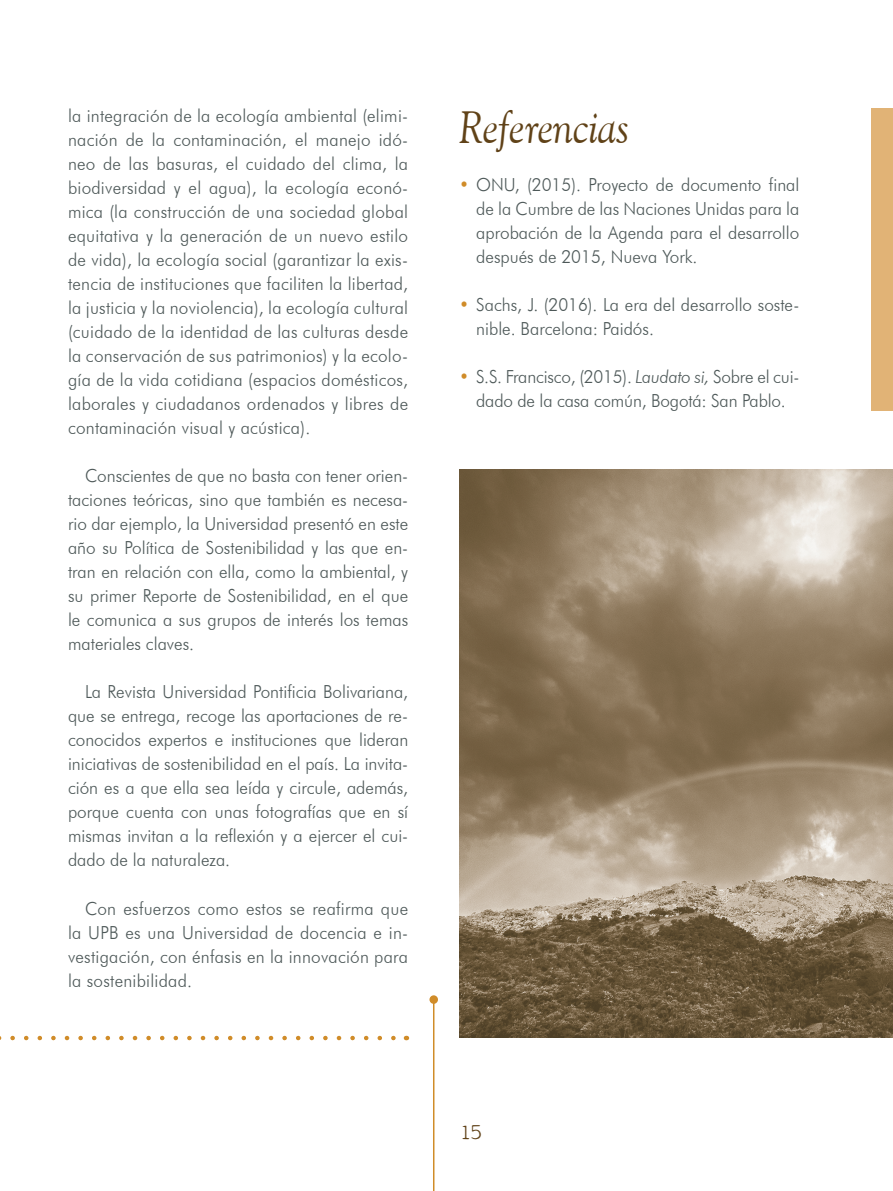
<style>
.page{position:relative;width:893px;height:1191px;background:#fff}
.page>*{position:absolute;margin:0;border:0;box-sizing:border-box;transform-origin:0 0}
.t1{font:italic 45px "Goudy Old Style BT";color:#604218;scale:.9 1}
.t2{font:21px "My type of font";color:#604218}
.t3{font:300 18px/24px "Futura BT";color:#4d5858;text-align:justify;scale:.95 1}
.s1{font-weight:700;color:#d08c29}
.s2{font-style:italic}
</style>
<div class="page">
<hr style="left:433px;top:999px;width:1px;height:192px;background:#d08c29">
<div style="left:429px;top:995px;width:9px;height:8px;background:#d08c29;border-radius:50%"></div>
<img style="left:460px;top:470px;width:433px;height:567px">
<div style="left:872px;top:108px;width:21px;height:303px;background:#e1b376"></div>
<svg style="left:0;top:1035px;width:396px;height:5px"></svg>
<p class="t3" style="left:68px;top:104px;width:360px">la integración de la ecología ambiental (elimi&shy;nación de la contaminación, el manejo idó&shy;neo de las basuras, el cuidado del clima, la biodiversidad y el agua), la ecología econó&shy;mica (la construcción de una sociedad global equitativa y la generación de un nuevo estilo de vida), la ecología social (garantizar la exis&shy;tencia de instituciones que faciliten la libertad, la justicia y la noviolencia), la ecología cultural (cuidado de la identidad de las culturas desde la conservación de sus patrimonios) y la ecolo&shy;gía de la vida cotidiana (espacios domésticos, laborales y ciudadanos ordenados y libres de contaminación visual y acústica).</p>
<p class="t3" style="left:68px;top:464px;width:360px;text-indent:17px">Conscientes de que no basta con tener orien&shy;taciones teóricas, sino que también es necesa&shy;rio dar ejemplo, la Universidad presentó en este año su Política de Sostenibilidad y las que en&shy;tran en relación con ella, como la ambiental, y su primer Reporte de Sostenibilidad, en el que le comunica a sus grupos de interés los temas materiales claves.</p>
<p class="t3" style="left:68px;top:680px;width:360px;text-indent:17px">La Revista Universidad Pontificia Bolivariana, que se entrega, recoge las aportaciones de re&shy;conocidos expertos e instituciones que lideran iniciativas de sostenibilidad en el país. La invita&shy;ción es a que ella sea leída y circule, además, porque cuenta con unas fotografías que en sí mismas invitan a la reflexión y a ejercer el cui&shy;dado de la naturaleza.</p>
<p class="t3" style="left:68px;top:896px;width:360px;text-indent:17px">Con esfuerzos como estos se reafirma que la UPB es una Universidad de docencia e in&shy;vestigación, con énfasis en la innovación para la sostenibilidad.</p>
<h1 class="t1" style="left:459px;top:99px;width:191px">Referencias</h1>
<p class="t3" style="left:476px;top:172px;width:342px;text-indent:-17px"><span class="s1">•</span> ONU, (2015). Proyecto de documento final de la Cumbre de las Naciones Unidas para la aprobación de la Agenda para el desarrollo después de 2015, Nueva York.</p>
<p class="t3" style="left:476px;top:292px;width:342px;text-indent:-17px"><span class="s1">•</span> Sachs, J. (2016). La era del desarrollo soste&shy;nible. Barcelona: Paidós.</p>
<p class="t3" style="left:459px;top:364px;width:360px;text-align:center"><span class="s1">•</span> S.S. Francisco, (2015). <span class="s2">Laudato si,</span> Sobre el cui&shy;dado de la casa común, Bogotá: San Pablo.</p>
<p class="t2" style="left:461px;top:1119px;width:23px">15</p>
</div>
